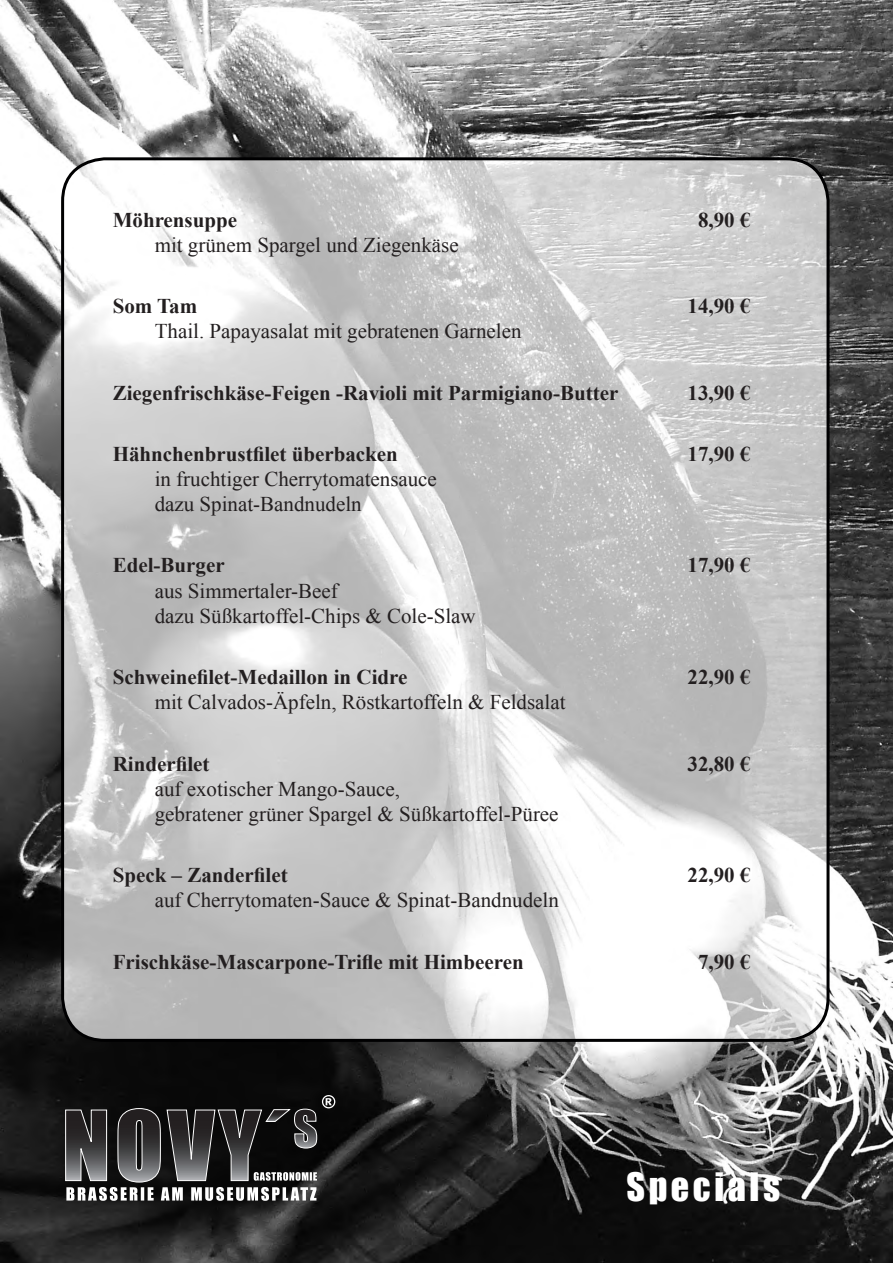
<style>
.page{position:relative;width:893px;height:1263px;background:#fff}
.page>*{position:absolute;margin:0;border:0;box-sizing:border-box;transform-origin:0 0}
.t1{font:36px "Impact";letter-spacing:.1em;color:#fff}
.t2{font:21px "Times New Roman";color:#231f20}
.t3{font:700 21px "Times New Roman";color:#231f20}
</style>
<div class="page">
<img style="left:0;top:0;width:893px;height:1263px">
<svg style="left:65px;top:1095px;width:270px;height:106px;background:#3e3d3e"></svg>
<img style="left:63px;top:159px;width:765px;height:881px">
<p class="t3" style="left:113px;top:205px;width:126px">Möhrensuppe</p>
<p class="t3" style="left:698px;top:205px;width:54px">8,90 €</p>
<p class="t2" style="left:155px;top:231px;width:306px">mit grünem Spargel und Ziegenkäse</p>
<p class="t3" style="left:113px;top:292px;width:86px">Som Tam</p>
<p class="t3" style="left:687px;top:292px;width:64px">14,90 €</p>
<p class="t2" style="left:155px;top:317px;width:368px">Thail. Papayasalat mit gebratenen Garnelen</p>
<p class="t3" style="left:113px;top:378px;width:507px">Ziegenfrischkäse-Feigen -Ravioli mit Parmigiano-Butter</p>
<p class="t3" style="left:687px;top:378px;width:64px">13,90 €</p>
<p class="t3" style="left:113px;top:439px;width:287px">Hähnchenbrustfilet überbacken</p>
<p class="t3" style="left:687px;top:439px;width:64px">17,90 €</p>
<p class="t2" style="left:155px;top:465px;width:284px">in fruchtiger Cherrytomatensauce</p>
<p class="t2" style="left:155px;top:490px;width:209px">dazu Spinat-Bandnudeln</p>
<p class="t3" style="left:113px;top:551px;width:113px">Edel-Burger</p>
<p class="t3" style="left:687px;top:551px;width:64px">17,90 €</p>
<p class="t2" style="left:155px;top:576px;width:185px">aus Simmertaler-Beef</p>
<p class="t2" style="left:155px;top:602px;width:322px">dazu Süßkartoffel-Chips &amp; Cole-Slaw</p>
<p class="t3" style="left:113px;top:662px;width:296px">Schweinefilet-Medaillon in Cidre</p>
<p class="t3" style="left:687px;top:662px;width:64px">22,90 €</p>
<p class="t2" style="left:155px;top:688px;width:412px">mit Calvados-Äpfeln, Röstkartoffeln &amp; Feldsalat</p>
<p class="t3" style="left:113px;top:749px;width:98px">Rinderfilet</p>
<p class="t3" style="left:687px;top:749px;width:64px">32,80 €</p>
<p class="t2" style="left:155px;top:774px;width:247px">auf exotischer Mango-Sauce,</p>
<p class="t2" style="left:155px;top:800px;width:405px">gebratener grüner Spargel &amp; Süßkartoffel-Püree</p>
<p class="t3" style="left:113px;top:860px;width:177px">Speck – Zanderfilet</p>
<p class="t3" style="left:687px;top:860px;width:64px">22,90 €</p>
<p class="t2" style="left:155px;top:886px;width:406px">auf Cherrytomaten-Sauce &amp; Spinat-Bandnudeln</p>
<p class="t3" style="left:113px;top:947px;width:412px">Frischkäse-Mascarpone-Trifle mit Himbeeren</p>
<p class="t3" style="left:698px;top:947px;width:54px">7,90 €</p>
<p class="t1" style="left:626px;top:1159px;width:155px">Specials</p>
</div>
